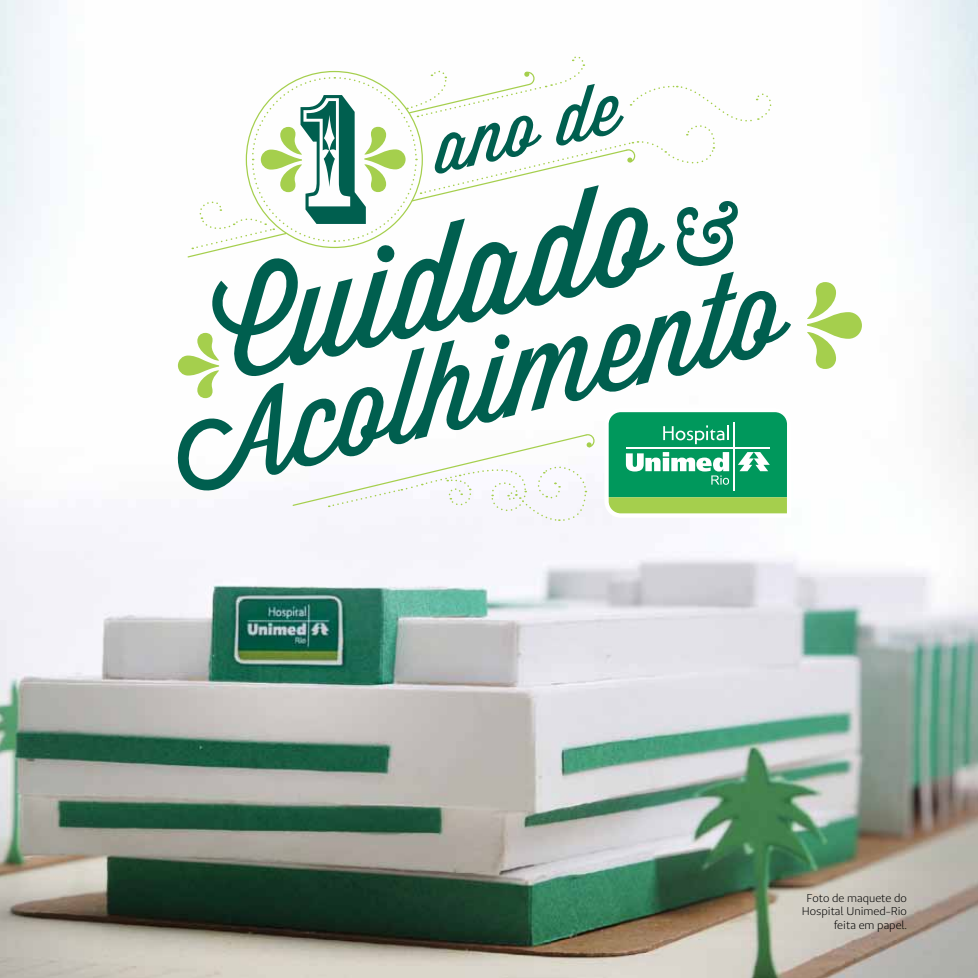
<style>
.page{position:relative;width:978px;height:978px;background:#fff}
.page>*{position:absolute;margin:0;border:0;box-sizing:border-box;transform-origin:0 0}
.t1{font:171.9px "Rosewood Std";color:#005f4f}
.t2{font:140.55px "Wisdom Script";color:#005f4f}
.t3{font:120.9px "Wisdom Script";color:#005f4f}
.t4{font:72.45px "Wisdom Script";color:#005f4f}
.t5{font:11.25px/13.5px "Unimed Sans";color:#000;text-align:right}
</style>
<div class="page">
<img style="left:0;top:0;width:978px;height:978px">
<svg style="left:604px;top:408px;width:187px;height:110px"></svg>
<hr style="left:733px;top:422px;width:1px;height:68px;background:#fff">
<hr style="left:626px;top:448px;width:144px;height:1px;background:#fff">
<svg style="left:292px;top:433px;width:302px;height:89px"></svg>
<svg style="left:178px;top:333px;width:41px;height:65px"></svg>
<svg style="left:187px;top:56px;width:594px;height:248px"></svg>
<svg style="left:807px;top:282px;width:75px;height:143px"></svg>
<h1 class="t1" style="left:293px;top:57px;width:69px">1</h1>
<h3 class="t4" style="left:422px;top:94px;width:190px;rotate:-13deg">ano de</h3>
<h2 class="t2" style="left:190px;top:229px;width:453px;rotate:-14deg">Cuidado</h2>
<h3 class="t3" style="left:151px;top:365px;width:628px;rotate:-14deg">Acolhimento</h3>
<p class="t5" style="left:802px;top:891px;width:107px">Foto de maquete do<br>Hospital Unimed-Rio feita em papel.</p>
</div>
